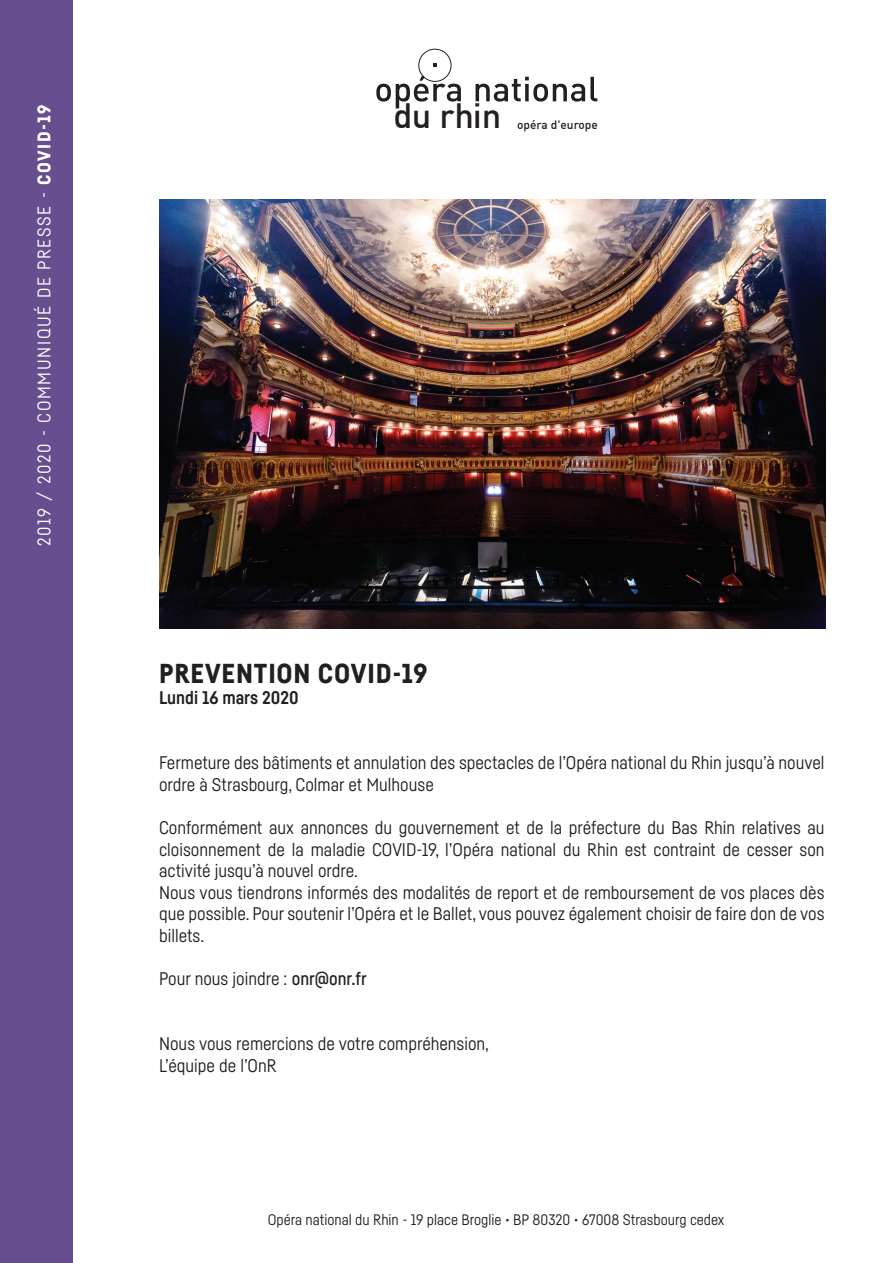
<style>
.page{position:relative;width:893px;height:1263px;background:#fff}
.page>*{position:absolute;margin:0;border:0;box-sizing:border-box;transform-origin:0 0}
.t1{font:500 34.5px "DIN Offc";letter-spacing:-.015em;color:#231f20}
.t2{font:900 27px "Fabrikat";letter-spacing:.03em;color:#231f20}
.t3{font:18px/21.6px "Fabrikat";color:#231f20}
.t4{font:18px "Fabrikat";letter-spacing:.09em;color:#fff}
.t5{font:700 18px "Fabrikat";color:#231f20}
.t6{font:15px "Fabrikat";color:#231f20}
.t7{font:500 11.85px "DIN Offc";color:#231f20}
.s1{font-weight:900}
.s2{font-weight:500}
</style>
<div class="page">
<svg style="left:433px;top:64px;width:4px;height:3px"></svg>
<svg style="left:376px;top:75px;width:85px;height:33px"></svg>
<svg style="left:476px;top:77px;width:121px;height:25px"></svg>
<div style="left:418px;top:49px;width:33px;height:33px;border:1px solid #231f20;border-radius:50%"></div>
<div style="left:0;top:0;width:72px;height:1263px;background:#674f8f"></div>
<img style="left:159px;top:200px;width:667px;height:428px">
<p class="t4" style="left:33px;top:546px;width:443px;rotate:-90deg">2019 / 2020 - COMMUNIQUÉ DE PRESSE - <span class="s1">COVID-19</span></p>
<h1 class="t1" style="left:394px;top:94px;width:109px">du rhin</h1>
<p class="t7" style="left:517px;top:117px;width:82px">opéra d'europe</p>
<h2 class="t2" style="left:159px;top:656px;width:270px">PREVENTION COVID-19</h2>
<p class="t5" style="left:159px;top:687px;width:141px">Lundi 16 mars 2020</p>
<p class="t3" style="left:159px;top:751px;width:667px">Fermeture des bâtiments et annulation des spectacles de l’Opéra national du Rhin jusqu’à nouvel ordre à Strasbourg, Colmar et Mulhouse</p>
<p class="t3" style="left:159px;top:816px;width:667px">Conformément aux annonces du gouvernement et de la préfecture du Bas Rhin relatives au cloisonnement de la maladie COVID-19, l’Opéra national du Rhin est contraint de cesser son activité jusqu’à nouvel ordre.<br>Nous vous tiendrons informés des modalités de report et de remboursement de vos places dès que possible. Pour soutenir l’Opéra et le Ballet, vous pouvez également choisir de faire don de vos billets.</p>
<p class="t3" style="left:159px;top:967px;width:209px">Pour nous joindre : <span class="s2">onr@onr.fr</span></p>
<p class="t3" style="left:159px;top:1032px;width:332px">Nous vous remercions de votre compréhension,<br>L’équipe de l’OnR</p>
<p class="t6" style="left:268px;top:1210px;width:458px">Opéra national du Rhin - 19 place Broglie • BP 80320 • 67008 Strasbourg cedex</p>
</div>
